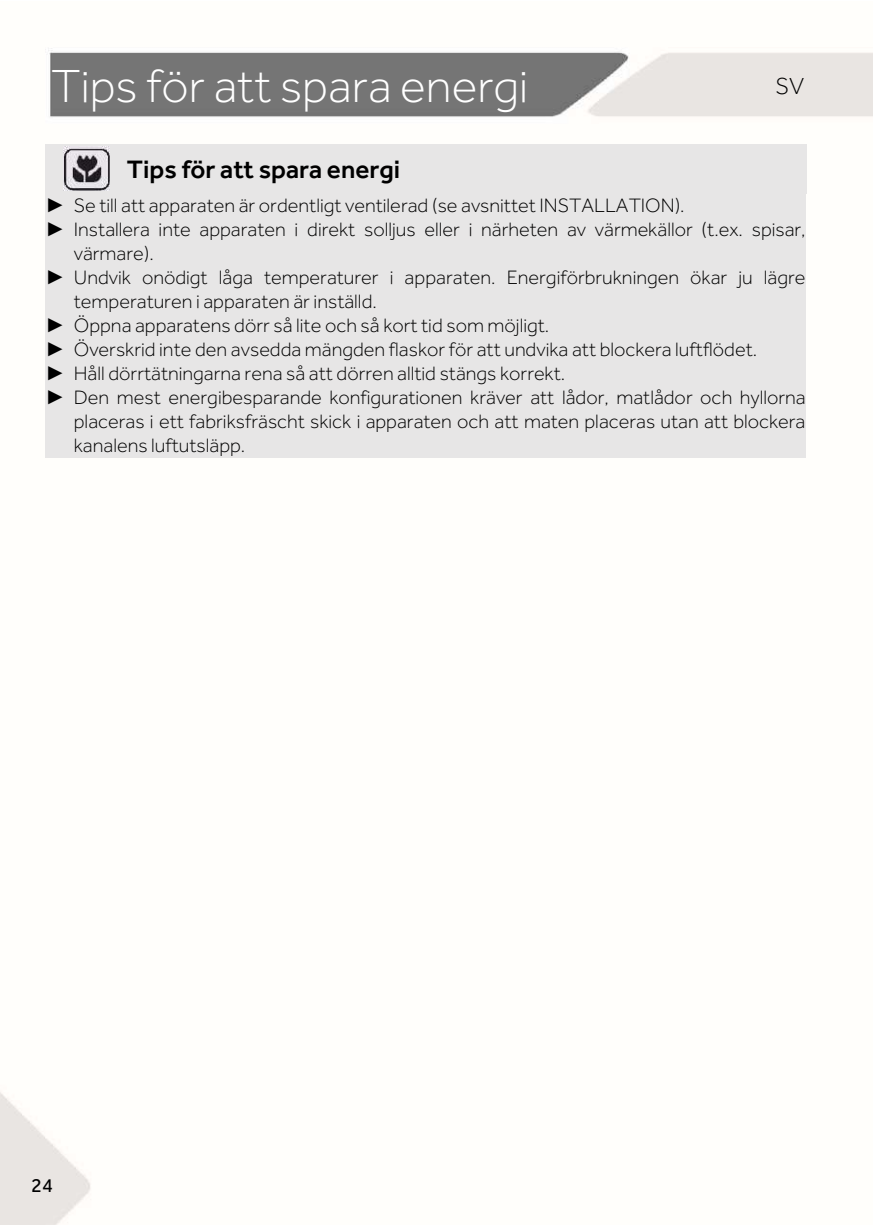
<style>
.page{position:relative;width:874px;height:1225px;background:#fff}
.page>*{position:absolute;margin:0;border:0;box-sizing:border-box;transform-origin:0 0}
.t1{font:300 48px "Effra";color:#fff}
.t2{font:500 26px "Effra";color:#000}
.t3{font:300 24px "Effra";color:#000}
.t4{font:300 20px "Effra";color:#000}
.t5{font:20px "Effra";color:#000}
.s1{font-family:"Arial";font-weight:400}
</style>
<div class="page">
<img style="left:0;top:48px;width:872px;height:1177px">
<div style="left:45px;top:144px;width:82px;height:49px;background:#e7e6e6"></div>
<div style="left:127px;top:144px;width:678px;height:49px;background:#e7e6e6"></div>
<div style="left:45px;top:193px;width:760px;height:24px;background:#e7e6e6"></div>
<div style="left:45px;top:217px;width:760px;height:24px;background:#e7e6e6"></div>
<div style="left:45px;top:241px;width:760px;height:24px;background:#e7e6e6"></div>
<div style="left:45px;top:265px;width:760px;height:24px;background:#e7e6e6"></div>
<div style="left:45px;top:289px;width:760px;height:24px;background:#e7e6e6"></div>
<div style="left:45px;top:313px;width:760px;height:24px;background:#e7e6e6"></div>
<div style="left:45px;top:337px;width:760px;height:24px;background:#e7e6e6"></div>
<div style="left:45px;top:361px;width:760px;height:24px;background:#e7e6e6"></div>
<div style="left:45px;top:385px;width:760px;height:24px;background:#e7e6e6"></div>
<div style="left:45px;top:409px;width:760px;height:24px;background:#e7e6e6"></div>
<div style="left:45px;top:433px;width:760px;height:24px;background:#e7e6e6"></div>
<img style="left:63px;top:146px;width:46px;height:44px">
<h1 class="t1" style="left:51px;top:59px;width:478px">Tips för att spara energi</h1>
<p class="t3" style="left:775px;top:72px;width:30px">SV</p>
<h2 class="t2" style="left:127px;top:154px;width:274px">Tips för att spara energi</h2>
<p class="t4" style="left:45px;top:194px;width:640px"><span class="s1">►</span> Se till att apparaten är ordentligt ventilerad (se avsnittet INSTALLATION).</p>
<p class="t4" style="left:45px;top:218px;width:761px"><span class="s1">►</span> Installera inte apparaten i direkt solljus eller i närheten av värmekällor (t.ex. spisar,</p>
<p class="t4" style="left:74px;top:242px;width:81px">värmare).</p>
<p class="t4" style="left:45px;top:266px;width:761px"><span class="s1">►</span> Undvik onödigt låga temperaturer i apparaten. Energiförbrukningen ökar ju lägre</p>
<p class="t4" style="left:74px;top:290px;width:304px">temperaturen i apparaten är inställd.</p>
<p class="t4" style="left:45px;top:314px;width:505px"><span class="s1">►</span> Öppna apparatens dörr så lite och så kort tid som möjligt.</p>
<p class="t4" style="left:45px;top:338px;width:713px"><span class="s1">►</span> Överskrid inte den avsedda mängden flaskor för att undvika att blockera luftflödet.</p>
<p class="t4" style="left:45px;top:362px;width:521px"><span class="s1">►</span> Håll dörrtätningarna rena så att dörren alltid stängs korrekt.</p>
<p class="t4" style="left:45px;top:386px;width:761px"><span class="s1">►</span> Den mest energibesparande konfigurationen kräver att lådor, matlådor och hyllorna</p>
<p class="t4" style="left:74px;top:410px;width:732px">placeras i ett fabriksfräscht skick i apparaten och att maten placeras utan att blockera</p>
<p class="t4" style="left:74px;top:434px;width:173px">kanalens luftutsläpp.</p>
<p class="t5" style="left:31px;top:1173px;width:23px">24</p>
</div>
